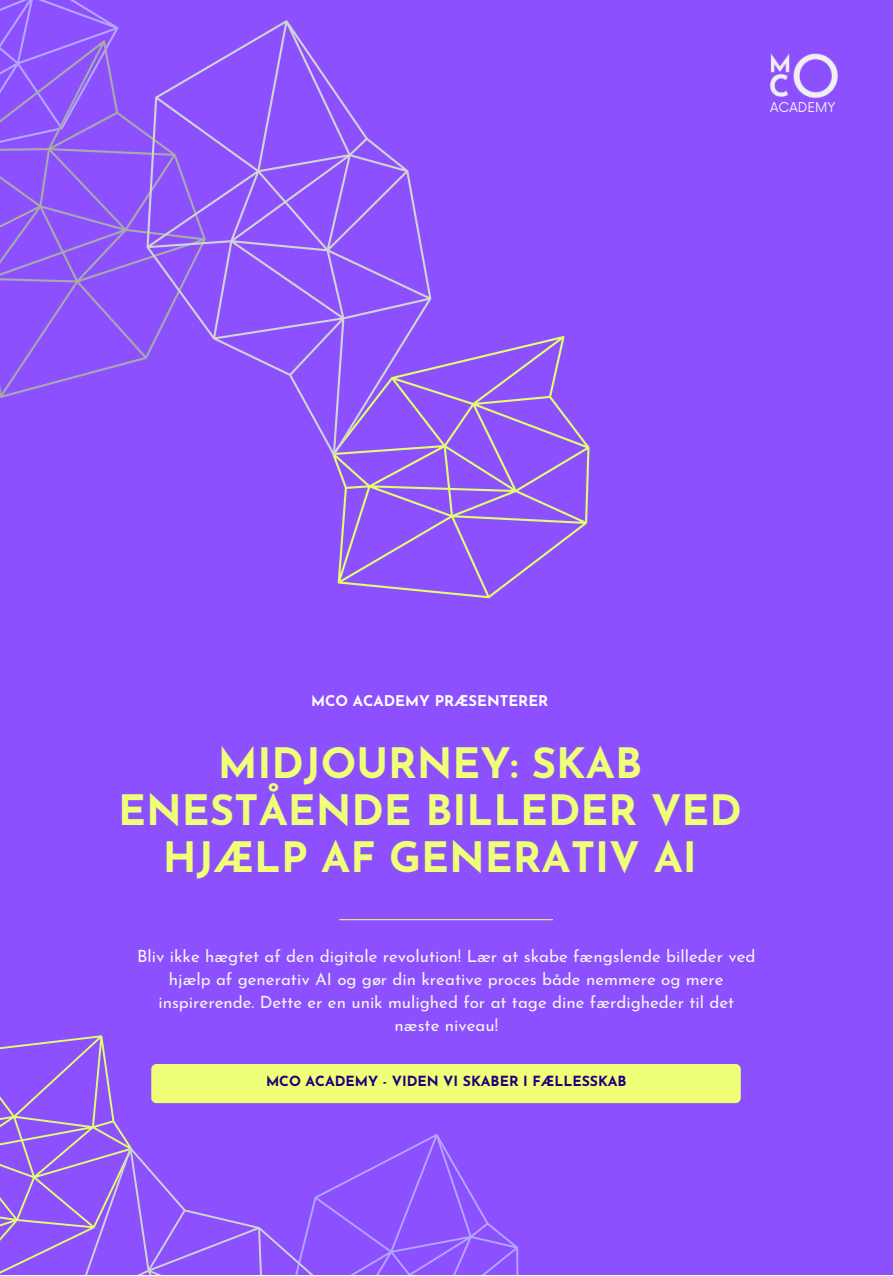
<style>
.page{position:relative;width:893px;height:1276px;background:#fff}
.page>*{position:absolute;margin:0;border:0;box-sizing:border-box;transform-origin:0 0}
.t1{font:700 41.85px/47.2px "Josefin Sans";color:#efff77;text-align:center}
.t2{font:16.8px/23.1px "Josefin Sans";color:#f4f4f4;text-align:center}
.t3{font:700 14.85px "Josefin Sans";color:#fff}
.t4{font:700 13.95px "Josefin Sans";color:#1e0078}
.t5{font:13.2px "Now";color:#f2f2f2}
</style>
<div class="page">
<div style="left:0;top:0;width:892px;height:1275px;background:#8c50ff"></div>
<svg style="left:0;top:0;width:118px;height:40px"></svg>
<svg style="left:333px;top:336px;width:256px;height:262px"></svg>
<svg style="left:0;top:40px;width:146px;height:358px"></svg>
<svg style="left:146px;top:20px;width:285px;height:436px"></svg>
<div style="left:151px;top:1064px;width:589px;height:39px;background:#efff77;border-radius:5px"></div>
<svg style="left:0;top:1035px;width:519px;height:240px"></svg>
<hr style="left:339px;top:919px;width:214px;height:1px;background:#e3fd71">
<img style="left:769px;top:53px;width:69px;height:46px">
<p class="t5" style="left:770px;top:96px;width:67px">ACADEMY</p>
<p class="t3" style="left:311px;top:688px;width:239px">MCO ACADEMY PRÆSENTERER</p>
<h1 class="t1" style="left:118px;top:733px;width:625px">MIDJOURNEY: SKAB<br>ENESTÅENDE BILLEDER VED<br>HJÆLP AF GENERATIV AI</h1>
<p class="t2" style="left:137px;top:942px;width:620px">Bliv ikke hægtet af den digitale revolution! Lær at skabe fængslende billeder ved hjælp af generativ AI og gør din kreative proces både nemmere og mere inspirerende. Dette er en unik mulighed for at tage dine færdigheder til det næste niveau!</p>
<p class="t4" style="left:266px;top:1068px;width:362px">MCO ACADEMY - VIDEN VI SKABER I FÆLLESSKAB</p>
</div>
